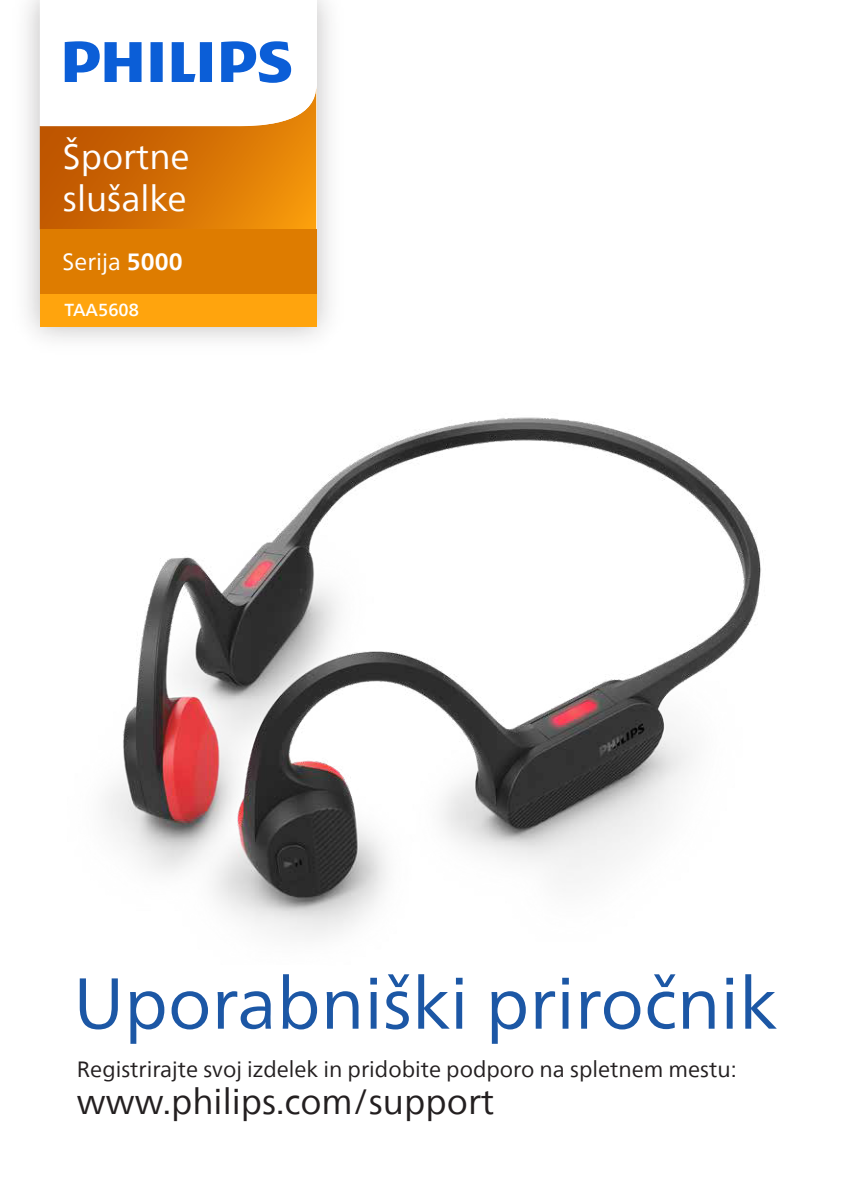
<style>
.page{position:relative;width:842px;height:1191px;background:#fff}
.page>*{position:absolute;margin:0;border:0;box-sizing:border-box;transform-origin:0 0}
.t1{font:72px "Neue Frutiger World";color:#1c57a5}
.t2{font:35px "Neue Frutiger World";color:#231f20}
.t3{font:35px/42px "Neue Frutiger World";color:#fff}
.t4{font:23.4px "Neue Frutiger World";color:#fff}
.t5{font:22px "Neue Frutiger World";color:#231f20}
.t6{font:500 17.4px "Neue Frutiger World";color:#fff}
.s1{font-weight:700}
</style>
<div class="page">
<img style="left:105px;top:417px;width:656px;height:520px">
<img style="left:27px;top:0;width:302px;height:340px">
<div style="left:40px;top:229px;width:276px;height:65px;background:#de7c00"></div>
<div style="left:40px;top:294px;width:276px;height:32px;background:#ffa40d"></div>
<svg style="left:40px;top:0;width:276px;height:229px"></svg>
<p class="t3" style="left:63px;top:136px;width:128px">Športne slušalke</p>
<p class="t4" style="left:63px;top:243px;width:121px">Serija <span class="s1">5000</span></p>
<p class="t6" style="left:64px;top:296px;width:76px">TAA5608</p>
<p class="t1" style="left:73px;top:947px;width:705px">Uporabniški priročnik</p>
<p class="t5" style="left:77px;top:1052px;width:661px">Registrirajte svoj izdelek in pridobite podporo na spletnem mestu:</p>
<p class="t2" style="left:77px;top:1074px;width:419px">www.philips.com/support</p>
</div>
